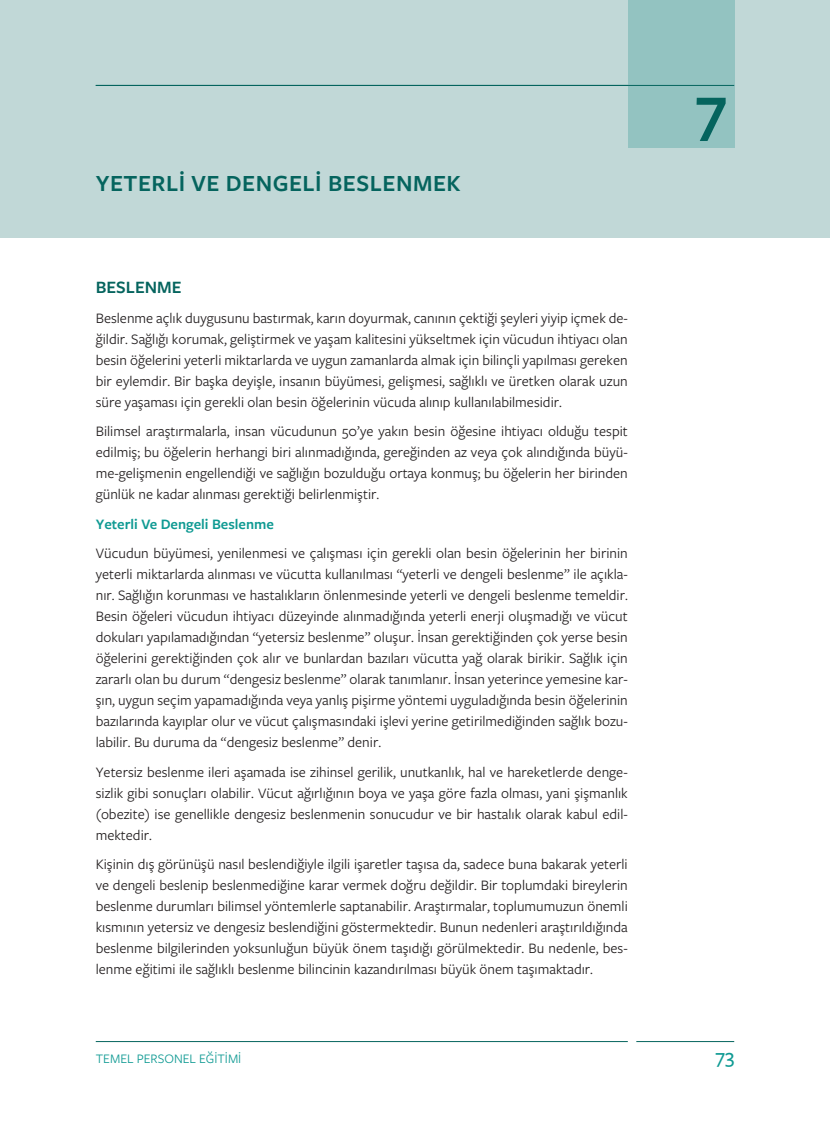
<style>
.page{position:relative;width:830px;height:1127px;background:#fff}
.page>*{position:absolute;margin:0;border:0;box-sizing:border-box;transform-origin:0 0}
.t1{font:600 66px "Freight Sans Pro";color:#05645e}
.t2{font:600 24px "Freight Sans Pro";letter-spacing:.02em;color:#05645e}
.t3{font:500 21px "Freight Sans Pro";color:#0f9a93}
.t4{font:600 18px "Freight Sans Pro";color:#05645e}
.t5{font:15px/21px "Freight Sans Pro";color:#231f20;text-align:justify}
.t6{font:600 15px "Freight Sans Pro";color:#0f9a93}
.t7{font:13.5px "Freight Sans Pro";color:#0f9a93}
</style>
<div class="page">
<hr style="left:96px;top:1041px;width:531px;height:1px;background:#05645e">
<hr style="left:636px;top:1041px;width:97px;height:1px;background:#05645e">
<div style="left:0;top:0;width:829px;height:238px;background:#c1d8d7"></div>
<div style="left:627px;top:0;width:106px;height:148px;background:#93c3c1"></div>
<hr style="left:96px;top:85px;width:637px;height:1px;background:#05645e">
<h2 class="t2" style="left:96px;top:167px;width:366px">YETERLİ VE DENGELİ BESLENMEK</h2>
<p class="t4" style="left:96px;top:275px;width:87px">BESLENME</p>
<p class="t5" style="left:96px;top:307px;width:533px">Beslenme açlık duygusunu bastırmak, karın doyurmak, canının çektiği şeyleri yiyip içmek de&shy;ğildir. Sağlığı korumak, geliştirmek ve yaşam kalitesini yükseltmek için vücudun ihtiyacı olan besin öğelerini yeterli miktarlarda ve uygun zamanlarda almak için bilinçli yapılması gereken bir eylemdir. Bir başka deyişle, insanın büyümesi, gelişmesi, sağlıklı ve üretken olarak uzun süre yaşaması için gerekli olan besin öğelerinin vücuda alınıp kullanılabilmesidir.</p>
<p class="t5" style="left:96px;top:420px;width:533px">Bilimsel araştırmalarla, insan vücudunun 50’ye yakın besin öğesine ihtiyacı olduğu tespit edilmiş; bu öğelerin herhangi biri alınmadığında, gereğinden az veya çok alındığında büyü&shy;me-gelişmenin engellendiği ve sağlığın bozulduğu ortaya konmuş; bu öğelerin her birinden günlük ne kadar alınması gerektiği belirlenmiştir.</p>
<p class="t6" style="left:96px;top:514px;width:180px">Yeterli Ve Dengeli Beslenme</p>
<p class="t5" style="left:96px;top:542px;width:533px">Vücudun büyümesi, yenilenmesi ve çalışması için gerekli olan besin öğelerinin her birinin yeterli miktarlarda alınması ve vücutta kullanılması “yeterli ve dengeli beslenme” ile açıkla&shy;nır. Sağlığın korunması ve hastalıkların önlenmesinde yeterli ve dengeli beslenme temeldir.<br>Besin öğeleri vücudun ihtiyacı düzeyinde alınmadığında yeterli enerji oluşmadığı ve vücut dokuları yapılamadığından “yetersiz beslenme” oluşur. İnsan gerektiğinden çok yerse besin öğelerini gerektiğinden çok alır ve bunlardan bazıları vücutta yağ olarak birikir. Sağlık için zararlı olan bu durum “dengesiz beslenme” olarak tanımlanır. İnsan yeterince yemesine kar&shy;şın, uygun seçim yapamadığında veya yanlış pişirme yöntemi uyguladığında besin öğelerinin bazılarında kayıplar olur ve vücut çalışmasındaki işlevi yerine getirilmediğinden sağlık bozu&shy;labilir. Bu duruma da “dengesiz beslenme” denir.</p>
<p class="t5" style="left:96px;top:761px;width:533px">Yetersiz beslenme ileri aşamada ise zihinsel gerilik, unutkanlık, hal ve hareketlerde denge&shy;sizlik gibi sonuçları olabilir. Vücut ağırlığının boya ve yaşa göre fazla olması, yani şişmanlık (obezite) ise genellikle dengesiz beslenmenin sonucudur ve bir hastalık olarak kabul edil&shy;mektedir.</p>
<p class="t5" style="left:96px;top:853px;width:533px">Kişinin dış görünüşü nasıl beslendiğiyle ilgili işaretler taşısa da, sadece buna bakarak yeterli ve dengeli beslenip beslenmediğine karar vermek doğru değildir. Bir toplumdaki bireylerin beslenme durumları bilimsel yöntemlerle saptanabilir. Araştırmalar, toplumumuzun önemli kısmının yetersiz ve dengesiz beslendiğini göstermektedir. Bunun nedenleri araştırıldığında beslenme bilgilerinden yoksunluğun büyük önem taşıdığı görülmektedir. Bu nedenle, bes&shy;lenme eğitimi ile sağlıklı beslenme bilincinin kazandırılması büyük önem taşımaktadır.</p>
<h1 class="t1" style="left:695px;top:63px;width:33px">7</h1>
<p class="t7" style="left:96px;top:1049px;width:147px">TEMEL PERSONEL EĞİTİMİ</p>
<h3 class="t3" style="left:715px;top:1042px;width:20px">73</h3>
</div>
